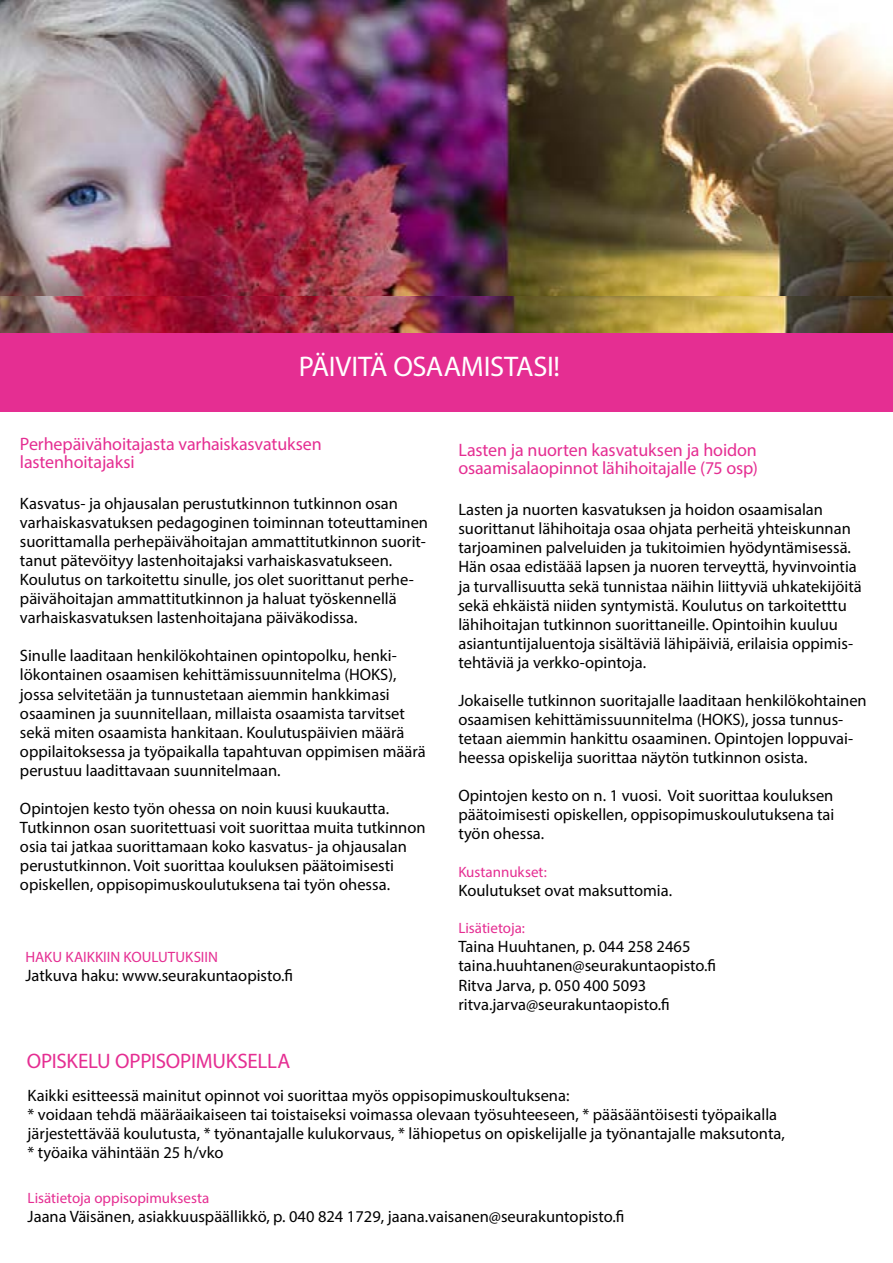
<style>
.page{position:relative;width:893px;height:1263px;background:#fff}
.page>*{position:absolute;margin:0;border:0;box-sizing:border-box;transform-origin:0 0}
.t1{font:28.5px "Myriad Pro";color:#fff}
.t2{font:21px "Myriad Pro";letter-spacing:-.015em;color:#e52e92}
.t3{font:18px/18px "Myriad Pro";letter-spacing:-.01em;color:#e52e92}
.t4{font:16.5px/19px "Myriad Pro";color:#000}
.t5{font:15px "Myriad Pro";color:#e52e92}
</style>
<div class="page">
<img style="left:0;top:296px;width:893px;height:37px">
<img style="left:0;top:1px;width:893px;height:295px">
<div style="left:0;top:333px;width:893px;height:78px;background:#e52e92"></div>
<h1 class="t1" style="left:299px;top:349px;width:113px">PÄIVITÄ OSAA</h1>
<h1 class="t1" style="left:461px;top:349px;width:35px">MISTASI</h1>
<h1 class="t1" style="left:554px;top:349px;width:8px">!</h1>
<p class="t3" style="left:20px;top:434px;width:303px">Perhepäivähoitajasta varhaiskasvatuksen lastenhoitajaksi</p>
<p class="t4" style="left:20px;top:494px;width:410px">Kasvatus- ja ohjausalan perustutkinnon tutkinnon osan varhaiskasvatuksen pedagoginen toiminnan toteuttaminen suorittamalla perhepäivähoitajan ammattitutkinnon suorit&shy;tanut pätevöityy lastenhoitajaksi varhaiskasvatukseen.<br>Koulutus on tarkoitettu sinulle, jos olet suorittanut perhe&shy;päivähoitajan ammattitutkinnon ja haluat työskennellä varhaiskasvatuksen lastenhoitajana päiväkodissa.</p>
<p class="t4" style="left:20px;top:646px;width:407px">Sinulle laaditaan henkilökohtainen opintopolku, henki&shy;lökontainen osaamisen kehittämissuunnitelma (HOKS), jossa selvitetään ja tunnustetaan aiemmin hankkimasi osaaminen ja suunnitellaan, millaista osaamista tarvitset sekä miten osaamista hankitaan. Koulutuspäivien määrä oppilaitoksessa ja työpaikalla tapahtuvan oppimisen määrä perustuu laadittavaan suunnitelmaan.</p>
<p class="t4" style="left:20px;top:798px;width:407px">Opintojen kesto työn ohessa on noin kuusi kuukautta.<br>Tutkinnon osan suoritettuasi voit suorittaa muita tutkinnon osia tai jatkaa suorittamaan koko kasvatus- ja ohjausalan perustutkinnon. Voit suorittaa kouluksen päätoimisesti opiskellen, oppisopimuskoulutuksena tai työn ohessa.</p>
<p class="t5" style="left:26px;top:947px;width:194px">HAKU KAIKKIIN KOULUTUKSIIN</p>
<p class="t4" style="left:26px;top:965px;width:269px">Jatkuva haku: www.seurakuntaopisto.fi</p>
<p class="t3" style="left:458px;top:441px;width:301px">Lasten ja nuorten kasvatuksen ja hoidon osaamisalaopinnot lähihoitajalle (75 osp)</p>
<p class="t4" style="left:458px;top:500px;width:405px">Lasten ja nuorten kasvatuksen ja hoidon osaamisalan suorittanut lähihoitaja osaa ohjata perheitä yhteiskunnan tarjoaminen palveluiden ja tukitoimien hyödyntämisessä.<br>Hän osaa edistäää lapsen ja nuoren terveyttä, hyvinvointia ja turvallisuutta sekä tunnistaa näihin liittyviä uhkatekijöitä sekä ehkäistä niiden syntymistä. Koulutus on tarkoitetttu lähihoitajan tutkinnon suorittaneille. Opintoihin kuuluu asiantuntijaluentoja sisältäviä lähipäiviä, erilaisia oppimis&shy;tehtäviä ja verkko-opintoja.</p>
<p class="t4" style="left:458px;top:690px;width:410px">Jokaiselle tutkinnon suoritajalle laaditaan henkilökohtainen osaamisen kehittämissuunnitelma (HOKS), jossa tunnus&shy;tetaan aiemmin hankittu osaaminen. Opintojen loppuvai&shy;heessa opiskelija suorittaa näytön tutkinnon osista.</p>
<p class="t4" style="left:458px;top:786px;width:378px;text-align:justify">Opintojen kesto on n. 1 vuosi. Voit suorittaa kouluksen päätoimisesti opiskellen, oppisopimuskoulutuksena tai työn ohessa.</p>
<p class="t5" style="left:458px;top:863px;width:90px">Kustannukset:</p>
<p class="t4" style="left:458px;top:881px;width:215px">Koulutukset ovat maksuttomia.</p>
<p class="t5" style="left:458px;top:919px;width:68px">Lisätietoja:</p>
<p class="t4" style="left:458px;top:937px;width:259px">Taina Huuhtanen, p. 044 258 2465 taina.huuhtanen@seurakuntaopisto.fi Ritva Jarva, p. 050 400 5093 ritva.jarva@seurakuntaopisto.fi</p>
<p class="t2" style="left:27px;top:1048px;width:12px">OPISKE</p>
<p class="t2" style="left:88px;top:1048px;width:39px">LU OPPISOPI</p>
<p class="t2" style="left:196px;top:1048px;width:29px">MUKSE</p>
<p class="t2" style="left:258px;top:1048px;width:33px">LLA</p>
<p class="t4" style="left:28px;top:1086px;width:759px">Kaikki esitteessä mainitut opinnot voi suorittaa myös oppisopimuskoultuksena:<br>* voidaan tehdä määräaikaiseen tai toistaiseksi voimassa olevaan työsuhteeseen, * pääsääntöisesti työpaikalla järjestettävää koulutusta, * työnantajalle kulukorvaus, * lähiopetus on opiskelijalle ja työnantajalle maksutonta, * työaika vähintään 25 h/vko</p>
<p class="t5" style="left:28px;top:1189px;width:183px">Lisätietoja oppisopimuksesta</p>
<p class="t4" style="left:28px;top:1207px;width:598px">Jaana Väisänen, asiakkuuspäällikkö, p. 040 824 1729, jaana.vaisanen@seurakuntopisto.fi</p>
</div>
